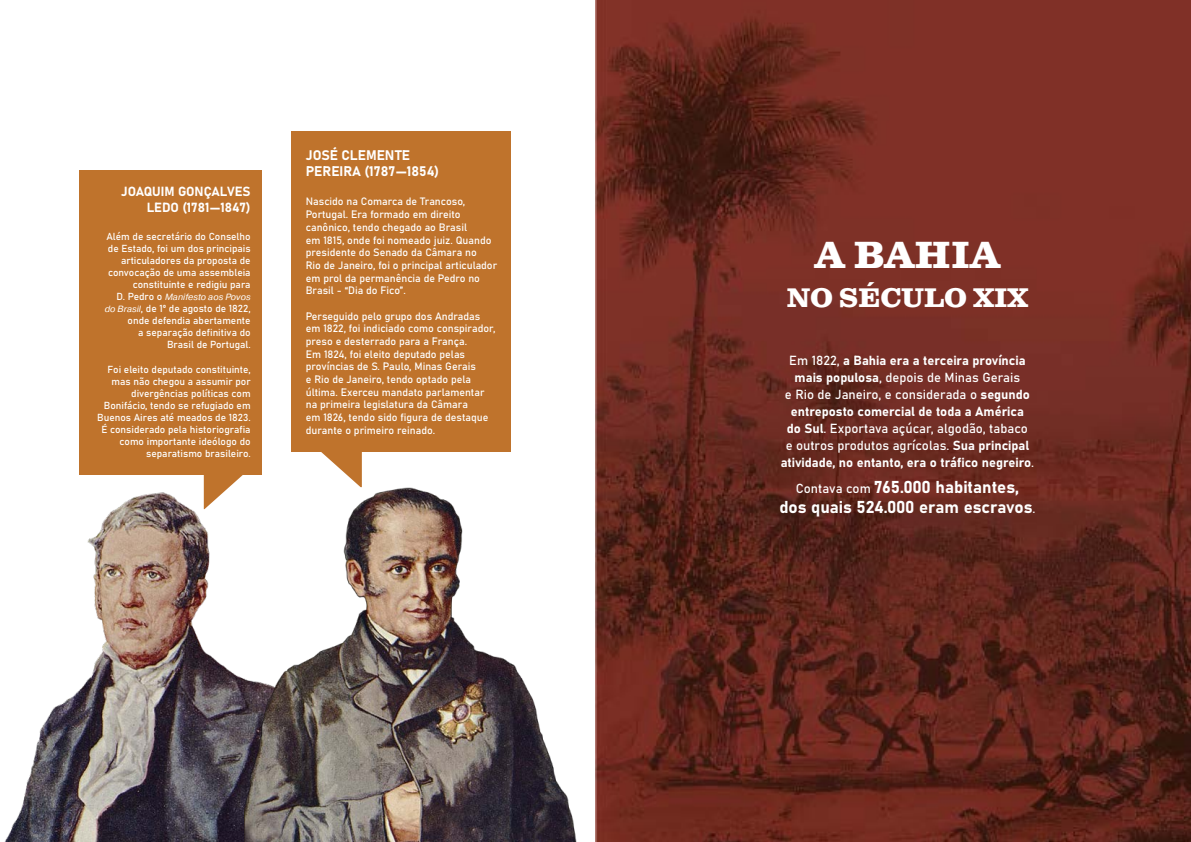
<style>
.page{position:relative;width:1191px;height:842px;background:#fff}
.page>*{position:absolute;margin:0;border:0;box-sizing:border-box;transform-origin:0 0}
.t1{font:700 38px "Clarendon Text Pro";color:#fff}
.t2{font:700 27px "Clarendon Text Pro";color:#fff}
.t3{font:17px/20px "Bahnschrift";color:#fff;text-align:center}
.t4{font:13.7px/16.5px "Bahnschrift";color:#fff}
.t5{font:13.1px/15.7px "Bahnschrift";color:#fff;text-align:right}
.t6{font:13px/17px "Bahnschrift";color:#fff;text-align:center}
.t7{font:10.6px/12.7px "Bahnschrift";color:#fff}
.t8{font:10.1px/12.1px "Bahnschrift";color:#fff;text-align:right}
.t9{font:italic 9.1px "Pragmatica";color:#fff}
.s1{font-family:"Bahnschrift";font-style:normal;font-size:10.1px}
.s2{font-family:"Pragmatica";font-style:italic;font-size:9.1px}
.s3{font-size:13px}
</style>
<div class="page">
<img style="left:595px;top:0;width:596px;height:842px">
<img style="left:4px;top:475px;width:240px;height:367px">
<img style="left:244px;top:471px;width:333px;height:371px">
<div style="left:291px;top:132px;width:219px;height:320px;background:#bf732c"></div>
<svg style="left:319px;top:452px;width:43px;height:35px"></svg>
<div style="left:79px;top:170px;width:182px;height:305px;background:#bf732c"></div>
<svg style="left:204px;top:475px;width:41px;height:34px"></svg>
<p class="t5" style="left:121px;top:183px;width:131px">JOAQUIM GONÇALVES<br>LEDO (1781—1847)</p>
<p class="t8" style="left:106px;top:229px;width:146px">Além de secretário do Conselho de Estado, foi um dos principais articuladores da proposta de convocação de uma assembleia constituinte e redigiu para</p>
<p class="t9" style="left:117px;top:291px;width:136px"><span class="s1">D. Pedro o</span> Manifesto aos Povos</p>
<p class="t8" style="left:105px;top:302px;width:147px"><span class="s2">do Brasil</span>, de 1º de agosto de 1822, onde defendia abertamente<br>a separação definitiva do<br>Brasil de Portugal.</p>
<p class="t8" style="left:97px;top:362px;width:155px">Foi eleito deputado constituinte, mas não chegou a assumir por divergências políticas com<br>Bonifácio, tendo se refugiado em<br>Buenos Aires até meados de 1823.<br>É considerado pela historiografia como importante ideólogo do separatismo brasileiro.</p>
<p class="t4" style="left:306px;top:146px;width:135px">JOSÉ CLEMENTE<br>PEREIRA (1787—1854)</p>
<p class="t7" style="left:306px;top:195px;width:193px">Nascido na Comarca de Trancoso, Portugal. Era formado em direito canônico, tendo chegado ao Brasil<br>em 1815, onde foi nomeado juiz. Quando presidente do Senado da Câmara no<br>Rio de Janeiro, foi o principal articulador em prol da permanência de Pedro no Brasil - “Dia do Fico”.</p>
<p class="t7" style="left:306px;top:309px;width:191px">Perseguido pelo grupo dos Andradas em 1822, foi indiciado como conspirador, preso e desterrado para a França.<br>Em 1824, foi eleito deputado pelas províncias de S. Paulo, Minas Gerais<br>e Rio de Janeiro, tendo optado pela última. Exerceu mandato parlamentar na primeira legislatura da Câmara<br>em 1826, tendo sido figura de destaque durante o primeiro reinado.</p>
<h1 class="t1" style="left:815px;top:231px;width:187px">A BAHIA</h1>
<h2 class="t2" style="left:786px;top:281px;width:243px">NO SÉCULO XIX</h2>
<p class="t6" style="left:780px;top:351px;width:255px">Em 1822, a Bahia era a terceira província mais populosa, depois de Minas Gerais<br>e Rio de Janeiro, e considerada o segundo entreposto comercial de toda a América<br>do Sul. Exportava açúcar, algodão, tabaco<br>e outros produtos agrícolas. Sua principal atividade, no entanto, era o tráfico negreiro.</p>
<h3 class="t3" style="left:779px;top:475px;width:258px"><span class="s3">Contava com</span> 765.000 habitantes,<br>dos quais 524.000 eram escravos<span class="s3">.</span></h3>
</div>
